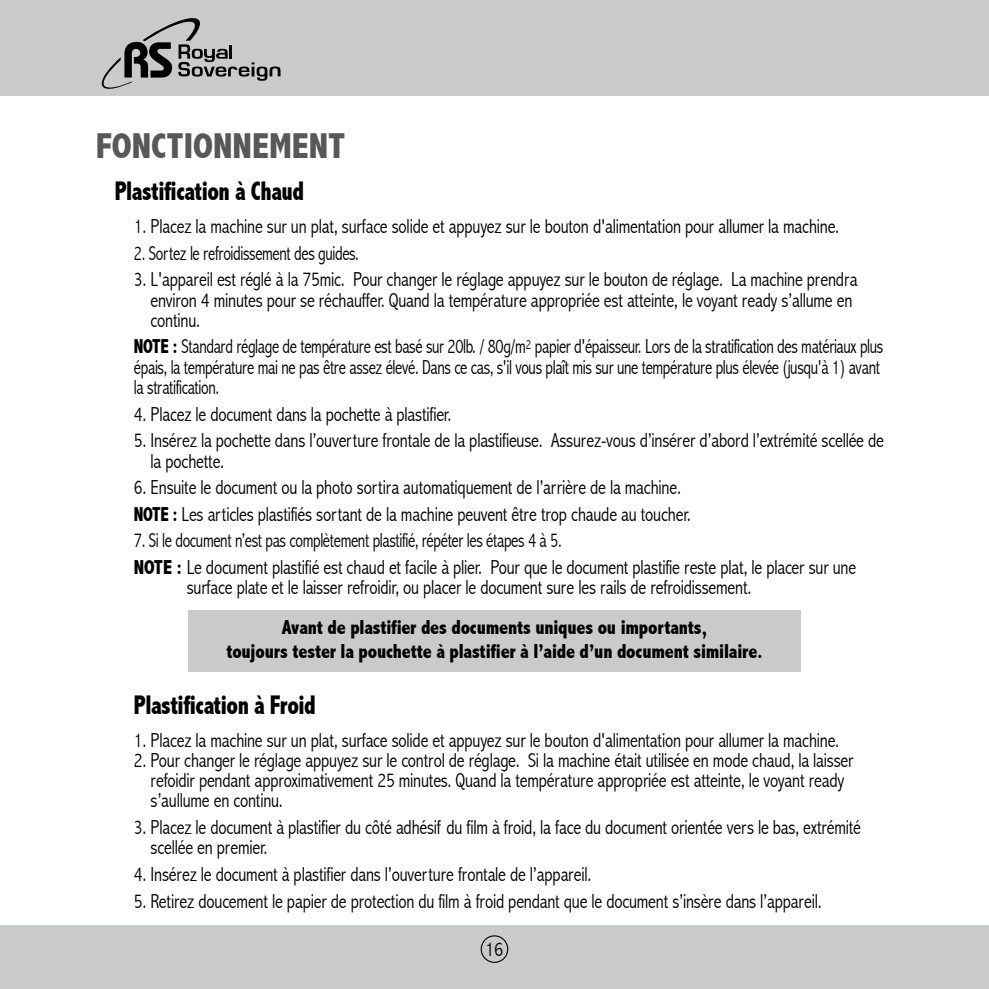
<style>
.page{position:relative;width:989px;height:989px;background:#fff}
.page>*{position:absolute;margin:0;border:0;box-sizing:border-box;transform-origin:0 0}
.t1{font:800 condensed 36px "Abadi";color:#595757}
.t2{font:800 condensed 27px "Abadi";letter-spacing:-.02em;color:#000;scale:.88 1}
.t3{font:300 condensed 20.25px/20.2px "Abadi";letter-spacing:-.01em;color:#000;scale:.95 1}
.t4{font:300 condensed 20.25px/20.2px "Abadi";letter-spacing:-.01em;color:#000;scale:.88 1}
.t5{font:800 condensed 20.25px/24.3px "Abadi";letter-spacing:-.01em;color:#000;text-align:center;scale:.95 1}
.t6{font:300 condensed 20.25px "Abadi";letter-spacing:-.01em;color:#000}
.s1{font-weight:800}
</style>
<div class="page">
<div style="left:0;top:0;width:989px;height:96px;background:#c9caca"></div>
<div style="left:0;top:925px;width:989px;height:64px;background:#c9caca"></div>
<div style="left:481px;top:935px;width:27px;height:28px;border:1px solid #000;border-radius:50%"></div>
<svg style="left:101px;top:18px;width:179px;height:71px"></svg>
<div style="left:188px;top:610px;width:612px;height:61px;background:#c9caca"></div>
<h1 class="t1" style="left:96px;top:125px;width:251px">FONCTIONNEMENT</h1>
<h2 class="t2" style="left:115px;top:175px;width:217px">Plastification à Chaud</h2>
<p class="t3" style="left:134px;top:216px;width:744px">1. Placez la machine sur un plat, surface solide et appuyez sur le bouton d'alimentation pour allumer la machine.</p>
<p class="t4" style="left:134px;top:243px;width:257px">2. Sortez le refroidissement des guides.</p>
<p class="t3" style="left:151px;top:269px;width:745px;text-indent:-17px">3. L'appareil est réglé à la 75mic. Pour changer le réglage appuyez sur le bouton de réglage. La machine prendra environ 4 minutes pour se réchauffer. Quand la température appropriée est atteinte, le voyant ready s’allume en continu.</p>
<p class="t4" style="left:134px;top:336px;width:853px"><span class="s1">NOTE :</span> Standard réglage de température est basé sur 20lb. / 80g/m<sup>2</sup> papier d'épaisseur. Lors de la stratification des matériaux plus épais, la température mai ne pas être assez élevé. Dans ce cas, s'il vous plaît mis sur une température plus élevée (jusqu'à 1) avant la stratification.</p>
<p class="t3" style="left:134px;top:404px;width:335px">4. Placez le document dans la pochette à plastifier.</p>
<p class="t3" style="left:151px;top:430px;width:773px;text-indent:-17px">5. Insérez la pochette dans l’ouverture frontale de la plastifieuse. Assurez-vous d’insérer d’abord l’extrémité scellée de la pochette.</p>
<p class="t3" style="left:134px;top:474px;width:587px;line-height:26.6px">6. Ensuite le document ou la photo sortira automatiquement de l’arrière de la machine.<br><span class="s1">NOTE :</span> Les articles plastifiés sortant de la machine peuvent être trop chaude au toucher.</p>
<p class="t4" style="left:134px;top:527px;width:822px;line-height:26.6px">7. Si le document n’est pas complètement plastifié, répéter les étapes 4 à 5.<br><span class="s1">NOTE :</span> Le document plastifié est chaud et facile à plier. Pour que le document plastifie reste plat, le placer sur une</p>
<p class="t3" style="left:187px;top:577px;width:596px">surface plate et le laisser refroidir, ou placer le document sure les rails de refroidissement.</p>
<p class="t5" style="left:226px;top:615px;width:566px">Avant de plastifier des documents uniques ou importants,<br>toujours tester la pouchette à plastifier à l’aide d’un document similaire.</p>
<h2 class="t2" style="left:134px;top:689px;width:208px">Plastification à Froid</h2>
<p class="t3" style="left:134px;top:729px;width:744px">1. Placez la machine sur un plat, surface solide et appuyez sur le bouton d'alimentation pour allumer la machine.</p>
<p class="t3" style="left:151px;top:750px;width:741px;text-indent:-17px">2. Pour changer le réglage appuyez sur le control de réglage. Si la machine était utilisée en mode chaud, la laisser refoidir pendant approximativement 25 minutes. Quand la température appropriée est atteinte, le voyant ready s’aullume en continu.</p>
<p class="t3" style="left:151px;top:817px;width:749px;text-indent:-17px">3. Placez le document à plastifier du côté adhésif du film à froid, la face du document orientée vers le bas, extrémité scellée en premier.</p>
<p class="t3" style="left:134px;top:864px;width:483px">4. Insérez le document à plastifier dans l’ouverture frontale de l’appareil.</p>
<p class="t3" style="left:134px;top:890px;width:725px">5. Retirez doucement le papier de protection du film à froid pendant que le document s’insère dans l’appareil.</p>
<p class="t6" style="left:485px;top:937px;width:20px">16</p>
</div>
